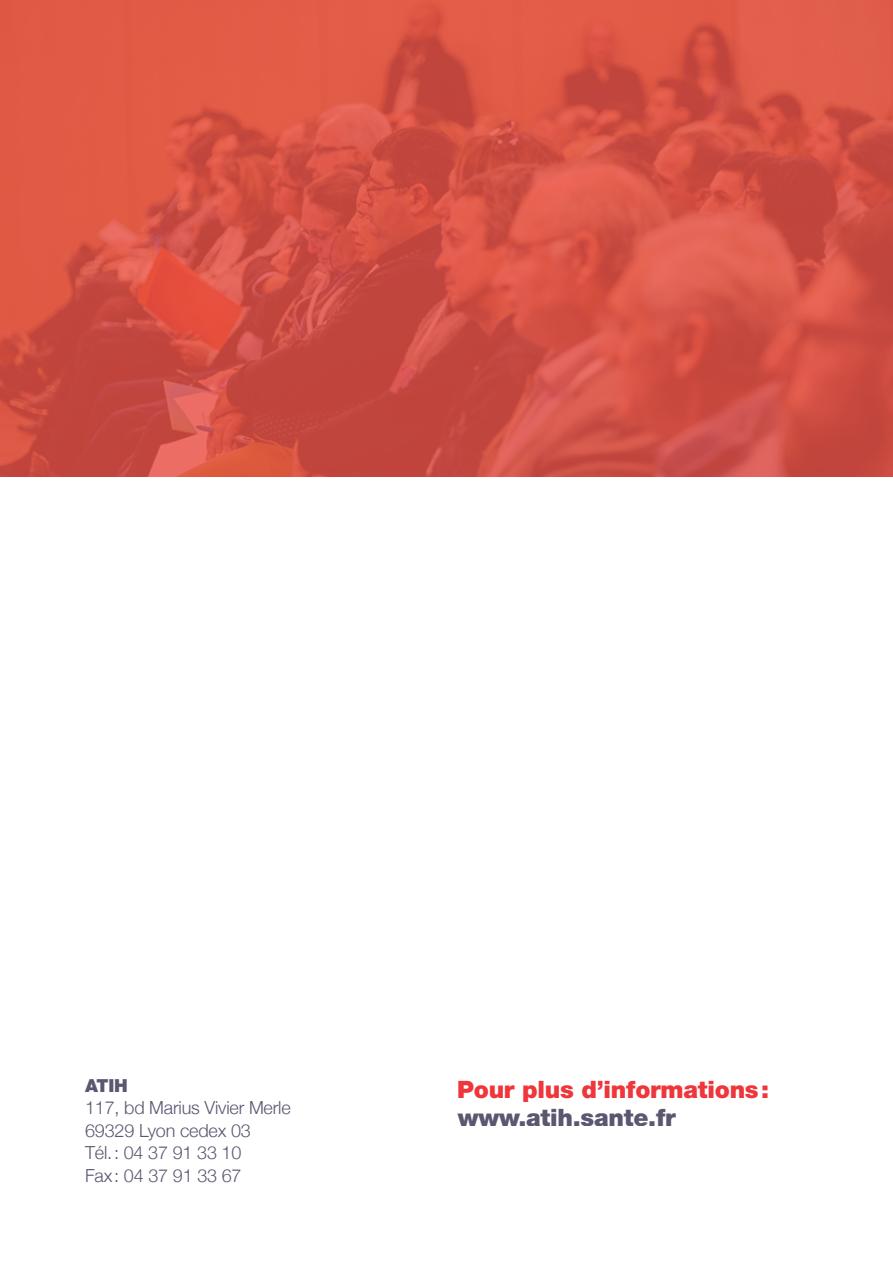
<style>
.page{position:relative;width:893px;height:1263px;background:#fff}
.page>*{position:absolute;margin:0;border:0;box-sizing:border-box;transform-origin:0 0}
.black_txt{font:900 24px "Helvetica Neue";letter-spacing:-.01em;color:#ee363b}
.t1{font:900 24px "Helvetica Neue";letter-spacing:-.01em;color:#5b5771}
.black_txt-2{font:300 18px "Helvetica Neue";letter-spacing:-.01em;color:#5b5771}
.black_txt-3{font:900 18px "Helvetica Neue";color:#5b5771}
</style>
<div class="page">
<svg style="left:0;top:0;width:893px;height:476px;background:#d45245"></svg>
<p class="black_txt-3" style="left:85px;top:1075px;width:44px">ATIH</p>
<p class="black_txt-2" style="left:85px;top:1093px;width:207px">117, bd Marius Vivier Merle</p>
<p class="black_txt-2" style="left:85px;top:1116px;width:167px">69329 Lyon cedex 03</p>
<p class="black_txt-2" style="left:85px;top:1138px;width:158px">Tél.: 04 37 91 33 10</p>
<p class="black_txt-2" style="left:85px;top:1161px;width:158px">Fax: 04 37 91 33 67</p>
<p class="black_txt" style="left:457px;top:1075px;width:314px">Pour plus d’informations:</p>
<h1 class="t1" style="left:458px;top:1103px;width:219px">www.atih.sante.fr</h1>
</div>
